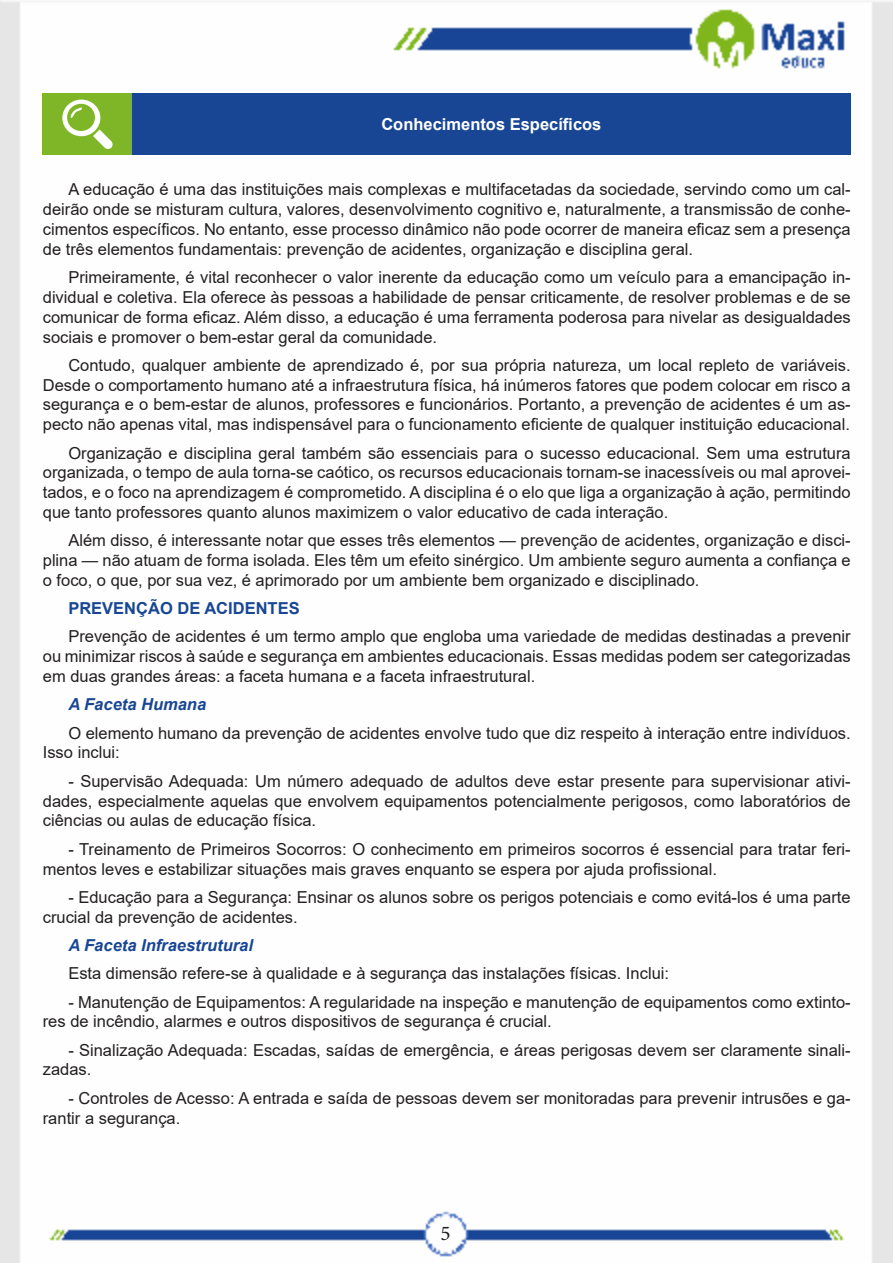
<style>
.page{position:relative;width:893px;height:1263px;background:#fff}
.page>*{position:absolute;margin:0;border:0;box-sizing:border-box;transform-origin:0 0}
.t1{font:21px "Minion Pro";color:#231f20}
.TEXTO_BASE{font:16.5px/19.8px "Arial";color:#231f20;text-align:justify}
.TEXTO_BASE-2{font:italic 700 16.5px "Arial";color:#184695}
.Titulo_de_Caixa{font:700 16.5px "Arial";color:#fff}
.TEXTO_BASE-3{font:700 16.5px "Arial";color:#184695}
</style>
<div class="page">
<img style="left:0;top:0;width:893px;height:1263px">
<div style="left:43px;top:94px;width:89px;height:61px;background:#7fb628"></div>
<div style="left:132px;top:94px;width:719px;height:61px;background:#184695"></div>
<svg style="left:62px;top:100px;width:51px;height:49px"></svg>
<p class="Titulo_de_Caixa" style="left:381px;top:113px;width:222px">Conhecimentos Específicos</p>
<p class="TEXTO_BASE" style="left:43px;top:180px;width:809px;text-indent:26px">A educação é uma das instituições mais complexas e multifacetadas da sociedade, servindo como um cal&shy;deirão onde se misturam cultura, valores, desenvolvimento cognitivo e, naturalmente, a transmissão de conhe&shy;cimentos específicos. No entanto, esse processo dinâmico não pode ocorrer de maneira eficaz sem a presença de três elementos fundamentais: prevenção de acidentes, organização e disciplina geral.</p>
<p class="TEXTO_BASE" style="left:43px;top:267px;width:809px;text-indent:26px">Primeiramente, é vital reconhecer o valor inerente da educação como um veículo para a emancipação in&shy;dividual e coletiva. Ela oferece às pessoas a habilidade de pensar criticamente, de resolver problemas e de se comunicar de forma eficaz. Além disso, a educação é uma ferramenta poderosa para nivelar as desigualdades sociais e promover o bem-estar geral da comunidade.</p>
<p class="TEXTO_BASE" style="left:43px;top:355px;width:809px;text-indent:26px">Contudo, qualquer ambiente de aprendizado é, por sua própria natureza, um local repleto de variáveis.<br>Desde o comportamento humano até a infraestrutura física, há inúmeros fatores que podem colocar em risco a segurança e o bem-estar de alunos, professores e funcionários. Portanto, a prevenção de acidentes é um as&shy;pecto não apenas vital, mas indispensável para o funcionamento eficiente de qualquer instituição educacional.</p>
<p class="TEXTO_BASE" style="left:43px;top:443px;width:809px;text-indent:26px">Organização e disciplina geral também são essenciais para o sucesso educacional. Sem uma estrutura organizada, o tempo de aula torna-se caótico, os recursos educacionais tornam-se inacessíveis ou mal aprovei&shy;tados, e o foco na aprendizagem é comprometido. A disciplina é o elo que liga a organização à ação, permitindo que tanto professores quanto alunos maximizem o valor educativo de cada interação.</p>
<p class="TEXTO_BASE" style="left:43px;top:530px;width:809px;text-indent:26px">Além disso, é interessante notar que esses três elementos — prevenção de acidentes, organização e disci&shy;plina — não atuam de forma isolada. Eles têm um efeito sinérgico. Um ambiente seguro aumenta a confiança e o foco, o que, por sua vez, é aprimorado por um ambiente bem organizado e disciplinado.</p>
<p class="TEXTO_BASE-3" style="left:68px;top:597px;width:233px">PREVENÇÃO DE ACIDENTES</p>
<p class="TEXTO_BASE" style="left:43px;top:627px;width:809px;text-indent:26px">Prevenção de acidentes é um termo amplo que engloba uma variedade de medidas destinadas a prevenir ou minimizar riscos à saúde e segurança em ambientes educacionais. Essas medidas podem ser categorizadas em duas grandes áreas: a faceta humana e a faceta infraestrutural.</p>
<p class="TEXTO_BASE-2" style="left:68px;top:693px;width:139px">A Faceta Humana</p>
<p class="TEXTO_BASE" style="left:43px;top:723px;width:809px;text-indent:26px">O elemento humano da prevenção de acidentes envolve tudo que diz respeito à interação entre indivíduos.<br>Isso inclui:</p>
<p class="TEXTO_BASE" style="left:43px;top:771px;width:809px;text-indent:26px">- Supervisão Adequada: Um número adequado de adultos deve estar presente para supervisionar ativi&shy;dades, especialmente aquelas que envolvem equipamentos potencialmente perigosos, como laboratórios de ciências ou aulas de educação física.</p>
<p class="TEXTO_BASE" style="left:43px;top:839px;width:809px;text-indent:26px">- Treinamento de Primeiros Socorros: O conhecimento em primeiros socorros é essencial para tratar feri&shy;mentos leves e estabilizar situações mais graves enquanto se espera por ajuda profissional.</p>
<p class="TEXTO_BASE" style="left:43px;top:887px;width:809px;text-indent:26px">- Educação para a Segurança: Ensinar os alunos sobre os perigos potenciais e como evitá-los é uma parte crucial da prevenção de acidentes.</p>
<p class="TEXTO_BASE-2" style="left:68px;top:934px;width:186px">A Faceta Infraestrutural</p>
<p class="TEXTO_BASE" style="left:68px;top:963px;width:602px">Esta dimensão refere-se à qualidade e à segurança das instalações físicas. Inclui:</p>
<p class="TEXTO_BASE" style="left:43px;top:992px;width:809px;text-indent:26px">- Manutenção de Equipamentos: A regularidade na inspeção e manutenção de equipamentos como extinto&shy;res de incêndio, alarmes e outros dispositivos de segurança é crucial.</p>
<p class="TEXTO_BASE" style="left:43px;top:1040px;width:809px;text-indent:26px">- Sinalização Adequada: Escadas, saídas de emergência, e áreas perigosas devem ser claramente sinali&shy;zadas.</p>
<p class="TEXTO_BASE" style="left:43px;top:1088px;width:809px;text-indent:26px">- Controles de Acesso: A entrada e saída de pessoas devem ser monitoradas para prevenir intrusões e ga&shy;rantir a segurança.</p>
<p class="t1" style="left:440px;top:1219px;width:12px">5</p>
</div>
